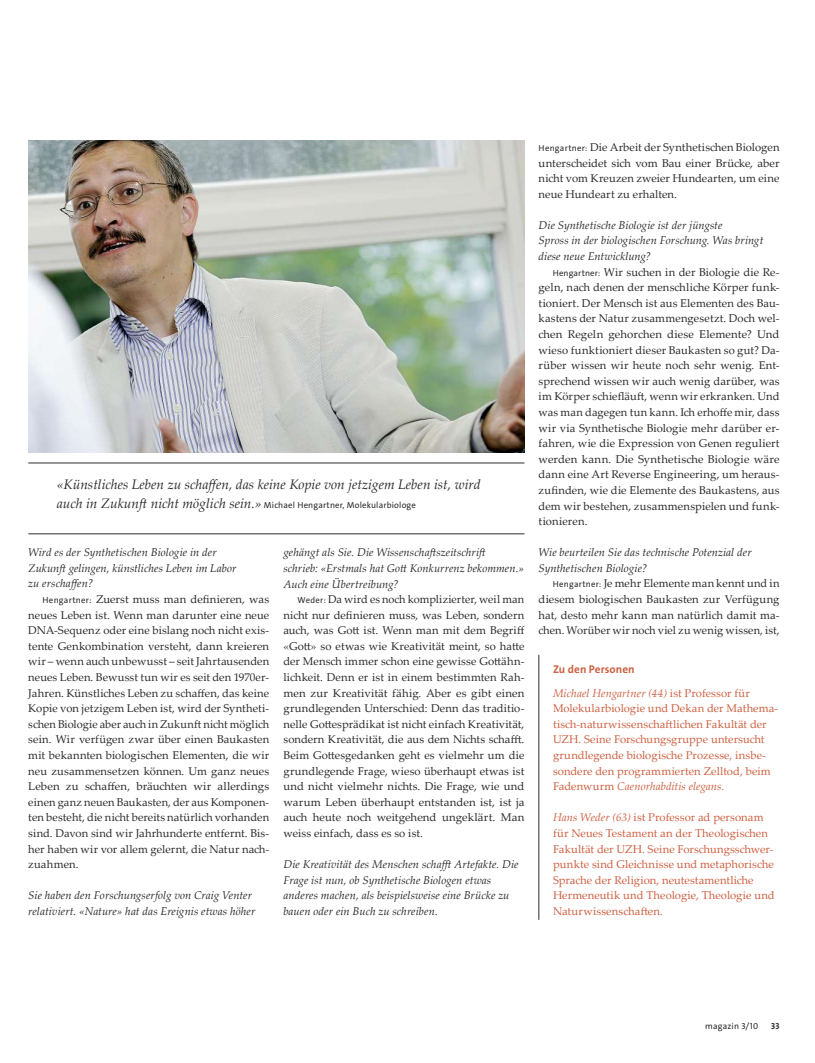
<style>
.page{position:relative;width:815px;height:1063px;background:#fff}
.page>*{position:absolute;margin:0;border:0;box-sizing:border-box;transform-origin:0 0}
.t1{font:13.75px "Palatino Linotype Italic OV IMMBXB";color:#2d2c2b}
.t2{font:11.25px/15.6px "Palatino Linotype Roman OV WLMBXB";letter-spacing:.01em;color:#2d2c2b;text-align:justify}
.t3{font:11.25px/15.6px "Palatino Linotype Italic OV IMMBXB";letter-spacing:.005em;color:#2d2c2b}
.t4{font:11.25px/15.6px "Palatino Linotype Roman OV WLMBXB";letter-spacing:.005em;color:#cc6141}
.t5{font:11.25px "Palatino Linotype Italic OV IMMBXB";letter-spacing:.005em;color:#cc6141}
.t6{font:11.25px "The Sans LP7 Bld";color:#cc6141}
.t7{font:8.75px "The Sans LP5 Plain";letter-spacing:.02em;color:#2d2c2b}
.t8{font:8.75px "The Sans LP7 Bld";color:#2d2c2b}
.s1{font-family:"Palatino Linotype Italic OV IMMBXB";font-size:13.75px}
.s2{font-family:"The Sans LP5 Plain";font-size:8.75px}
.s3{font-family:"Palatino Linotype Roman OV WLMBXB"}
.s4{font-family:"Palatino Linotype Italic OV IMMBXB"}
</style>
<div class="page">
<hr style="left:28px;top:463px;width:496px;height:1px;background:#2d2c2b">
<hr style="left:28px;top:534px;width:496px;height:1px;background:#2d2c2b">
<img style="left:28px;top:140px;width:496px;height:312px">
<hr style="left:539px;top:655px;width:1px;height:265px;background:#2d2c2b">
<p class="t1" style="left:57px;top:476px;width:425px">«Künstliches Leben zu schaffen, das keine Kopie von jetzigem Leben ist, wird</p>
<p class="t7" style="left:57px;top:500px;width:361px"><span class="s1">auch in Zukunftnicht möglich sein.»</span> Michael Hengartner, Molekularbiologe</p>
<p class="t3" style="left:28px;top:545px;width:210px">Wird es der Synthetischen Biologie in der<br>Zukunftgelingen, künstliches Leben im Labor zu erschaffen?</p>
<p class="t2" style="left:28px;top:591px;width:242px;text-indent:14px"><span class="s2">Hengartner:</span> Zuerst muss man definieren, was neues Leben ist. Wenn man darunter eine neue DNA-Sequenz oder eine bislang noch nicht exis&shy;tente Genkombination versteht, dann kreieren wir – wenn auch unbewusst – seit Jahrtausenden neues Leben. Bewusst tun wir es seit den 1970er-Jahren. Künstliches Leben zu schaffen, das keine Kopie von jetzigem Leben ist, wird der Syntheti&shy;schen Biologie aber auch in Zukunft nicht möglich sein. Wir verfügen zwar über einen Baukasten mit bekannten biologischen Elementen, die wir neu zusammensetzen können. Um ganz neues Leben zu schaffen, bräuchten wir allerdings einen ganz neuen Baukasten, der aus Komponen&shy;ten besteht, die nicht bereits natürlich vorhanden sind. Davon sind wir Jahrhunderte entfernt. Bis&shy;her haben wir vor allem gelernt, die Natur nach&shy;zuahmen.</p>
<p class="t3" style="left:28px;top:888px;width:229px">Sie haben den Forschungserfolg von Craig Venter relativiert. «Nature» hat das Ereignis etwas höher</p>
<p class="t3" style="left:283px;top:545px;width:242px">gehängt als Sie. Die Wissenschaftszeitschrift schrieb: «Erstmals hat Gott Konkurrenz bekommen.»<br>Auch eine Übertreibung?</p>
<p class="t2" style="left:283px;top:591px;width:242px;text-indent:14px"><span class="s2">Weder:</span> Da wird es noch komplizierter, weil man nicht nur definieren muss, was Leben, sondern auch, was Gott ist. Wenn man mit dem Begriff «Gott» so etwas wie Kreativität meint, so hatte der Mensch immer schon eine gewisse Gottähn&shy;lichkeit. Denn er ist in einem bestimmten Rah&shy;men zur Kreativität fähig. Aber es gibt einen grundlegenden Unterschied: Denn das traditio&shy;nelle Gottesprädikat ist nicht einfach Kreativität, sondern Kreativität, die aus dem Nichts schafft.<br>Beim Gottesgedanken geht es vielmehr um die grundlegende Frage, wieso überhaupt etwas ist und nicht vielmehr nichts. Die Frage, wie und warum Leben überhaupt entstanden ist, ist ja auch heute noch weitgehend ungeklärt. Man weiss einfach, dass es so ist.</p>
<p class="t3" style="left:283px;top:856px;width:237px">Die Kreativität des Menschen schafftArtefakte. Die Frage ist nun, ob Synthetische Biologen etwas anderes machen, als beispielsweise eine Brücke zu bauen oder ein Buch zu schreiben.</p>
<p class="t2" style="left:539px;top:139px;width:242px"><span class="s2">Hengartner:</span> Die Arbeit der Synthetischen Biologen unterscheidet sich vom Bau einer Brücke, aber nicht vom Kreuzen zweier Hundearten, um eine neue Hundeart zu erhalten.</p>
<p class="t3" style="left:539px;top:217px;width:226px">Die Synthetische Biologie ist der jüngste<br>Spross in der biologischen Forschung. Was bringt diese neue Entwicklung?</p>
<p class="t2" style="left:539px;top:264px;width:242px;text-indent:14px"><span class="s2">Hengartner:</span> Wir suchen in der Biologie die Re&shy;geln, nach denen der menschliche Körper funk&shy;tioniert. Der Mensch ist aus Elementen des Bau&shy;kastens der Natur zusammengesetzt. Doch wel&shy;chen Regeln gehorchen diese Elemente? Und wieso funktioniert dieser Baukasten so gut? Da&shy;rüber wissen wir heute noch sehr wenig. Ent&shy;sprechend wissen wir auch wenig darüber, was im Körper schiefläuft, wenn wir erkranken. Und was man dagegen tun kann. Ich erhoffe mir, dass wir via Synthetische Biologie mehr darüber er&shy;fahren, wie die Expression von Genen reguliert werden kann. Die Synthetische Biologie wäre dann eine Art Reverse Engineering, um heraus&shy;zufinden, wie die Elemente des Baukastens, aus dem wir bestehen, zusammenspielen und funk&shy;tionieren.</p>
<p class="t3" style="left:539px;top:545px;width:215px">Wie beurteilen Sie das technische Potenzial der<br>Synthetischen Biologie?</p>
<p class="t2" style="left:539px;top:576px;width:242px;text-indent:14px"><span class="s2">Hengartner:</span> Je mehr Elemente man kennt und in diesem biologischen Baukasten zur Verfügung hat, desto mehr kann man natürlich damit ma&shy;chen. Worüber wir noch viel zu wenig wissen, ist,</p>
<p class="t6" style="left:553px;top:663px;width:83px">zu den Personen</p>
<p class="t5" style="left:553px;top:686px;width:198px">Michael Hengartner (44) <span class="s3">ist Professor für</span></p>
<p class="t4" style="left:553px;top:700px;width:227px">Molekularbiologie und Dekan der Mathema&shy;tisch-naturwissenschaftlichen Fakultät der UZH. Seine Forschungsgruppe untersucht grundlegende biologische Prozesse, insbe&shy;sondere den programmierten Zelltod, beim</p>
<p class="t5" style="left:553px;top:780px;width:173px"><span class="s3">Fadenwurm</span> Caenorhabditis elegans<span class="s3">.</span></p>
<p class="t4" style="left:553px;top:810px;width:223px"><span class="s4">Hans Weder (63)</span> ist Professor ad personam für Neues Testament an der Theologischen Fakultät der UZH. Seine Forschungsschwer&shy;punkte sind Gleichnisse und metaphorische Sprache der Religion, neutestamentliche Hermeneutik und Theologie, Theologie und Naturwissenschaften.</p>
<p class="t7" style="left:705px;top:1021px;width:55px">magazin 3/10</p>
<p class="t8" style="left:771px;top:1021px;width:10px">33</p>
</div>
